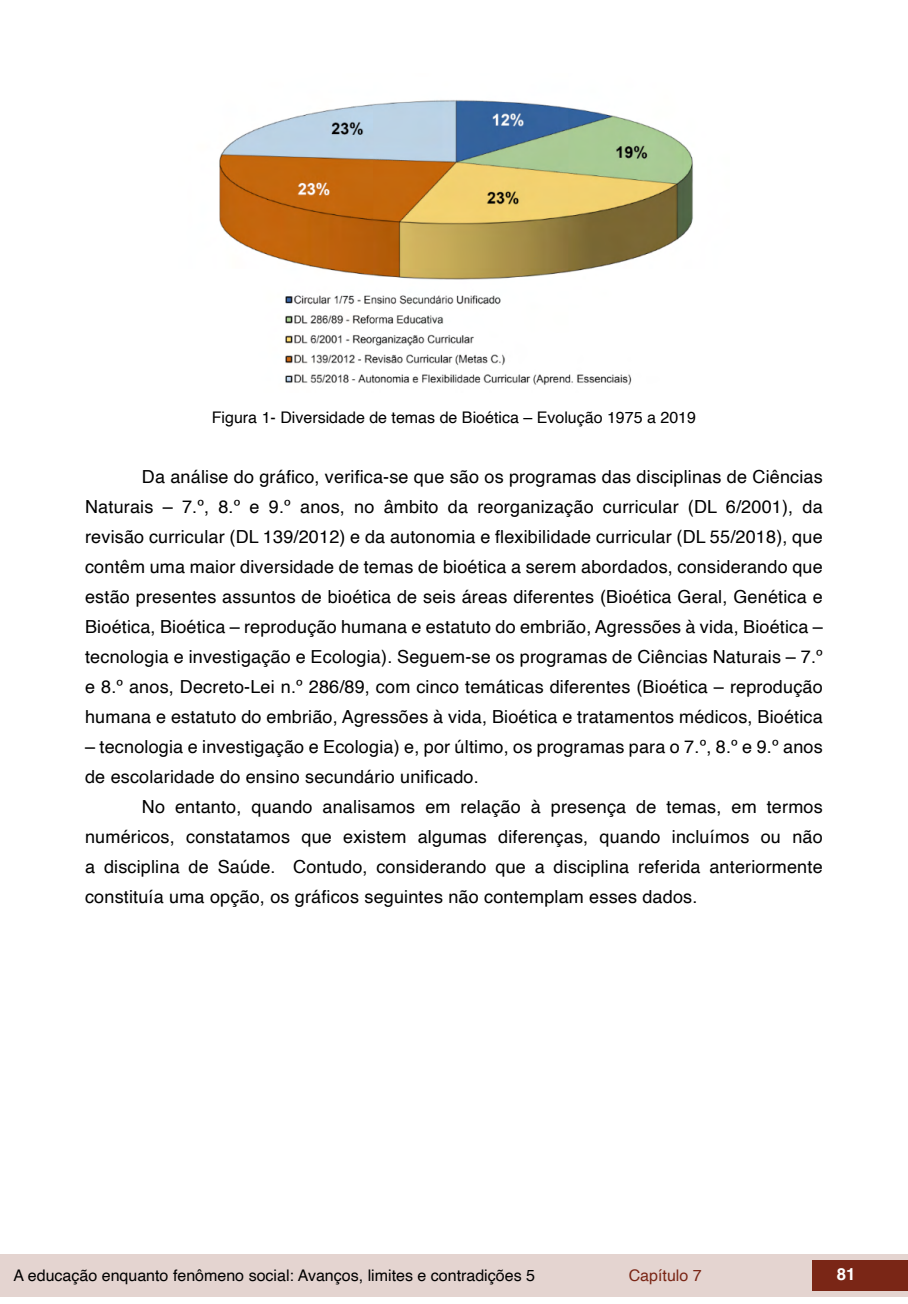
<style>
.page{position:relative;width:908px;height:1304px;background:#fff}
.page>*{position:absolute;margin:0;border:0;box-sizing:border-box;transform-origin:0 0}
.t1{font:18px/30px "Helvetica";letter-spacing:.01em;color:#000;text-align:justify}
.t2{font:700 16.8px "Helvetica";color:#fff}
.t3{font:16px "Helvetica";color:#000}
.t4{font:16px "Helvetica";color:#7a2616}
</style>
<div class="page">
<div style="left:0;top:1254px;width:906px;height:43px;background:#e4d4d0"></div>
<div style="left:812px;top:1261px;width:95px;height:30px;background:#7a2616"></div>
<img style="left:219px;top:100px;width:474px;height:285px">
<p class="t3" style="left:212px;top:405px;width:485px">Figura 1- Diversidade de temas de Bioética – Evolução 1975 a 2019</p>
<p class="t1" style="left:85px;top:462px;width:739px;text-indent:57px">Da análise do gráfico, verifica-se que são os programas das disciplinas de Ciências Naturais – 7.º, 8.º e 9.º anos, no âmbito da reorganização curricular (DL 6/2001), da revisão curricular (DL 139/2012) e da autonomia e flexibilidade curricular (DL 55/2018), que contêm uma maior diversidade de temas de bioética a serem abordados, considerando que estão presentes assuntos de bioética de seis áreas diferentes (Bioética Geral, Genética e Bioética, Bioética – reprodução humana e estatuto do embrião, Agressões à vida, Bioética – tecnologia e investigação e Ecologia). Seguem-se os programas de Ciências Naturais – 7.º e 8.º anos, Decreto-Lei n.º 286/89, com cinco temáticas diferentes (Bioética – reprodução humana e estatuto do embrião, Agressões à vida, Bioética e tratamentos médicos, Bioética</p>
<p class="t1" style="left:85px;top:732px;width:738px">– tecnologia e investigação e Ecologia) e, por último, os programas para o 7.º, 8.º e 9.º anos de escolaridade do ensino secundário unificado.</p>
<p class="t1" style="left:85px;top:792px;width:738px;text-indent:57px">No entanto, quando analisamos em relação à presença de temas, em termos numéricos, constatamos que existem algumas diferenças, quando incluímos ou não a disciplina de Saúde. Contudo, considerando que a disciplina referida anteriormente constituía uma opção, os gráficos seguintes não contemplam esses dados.</p>
<p class="t3" style="left:14px;top:1263px;width:522px">A educação enquanto fenômeno social: Avanços, limites e contradições 5</p>
<p class="t4" style="left:628px;top:1263px;width:74px">Capítulo 7</p>
<p class="t2" style="left:836px;top:1264px;width:20px">81</p>
</div>
